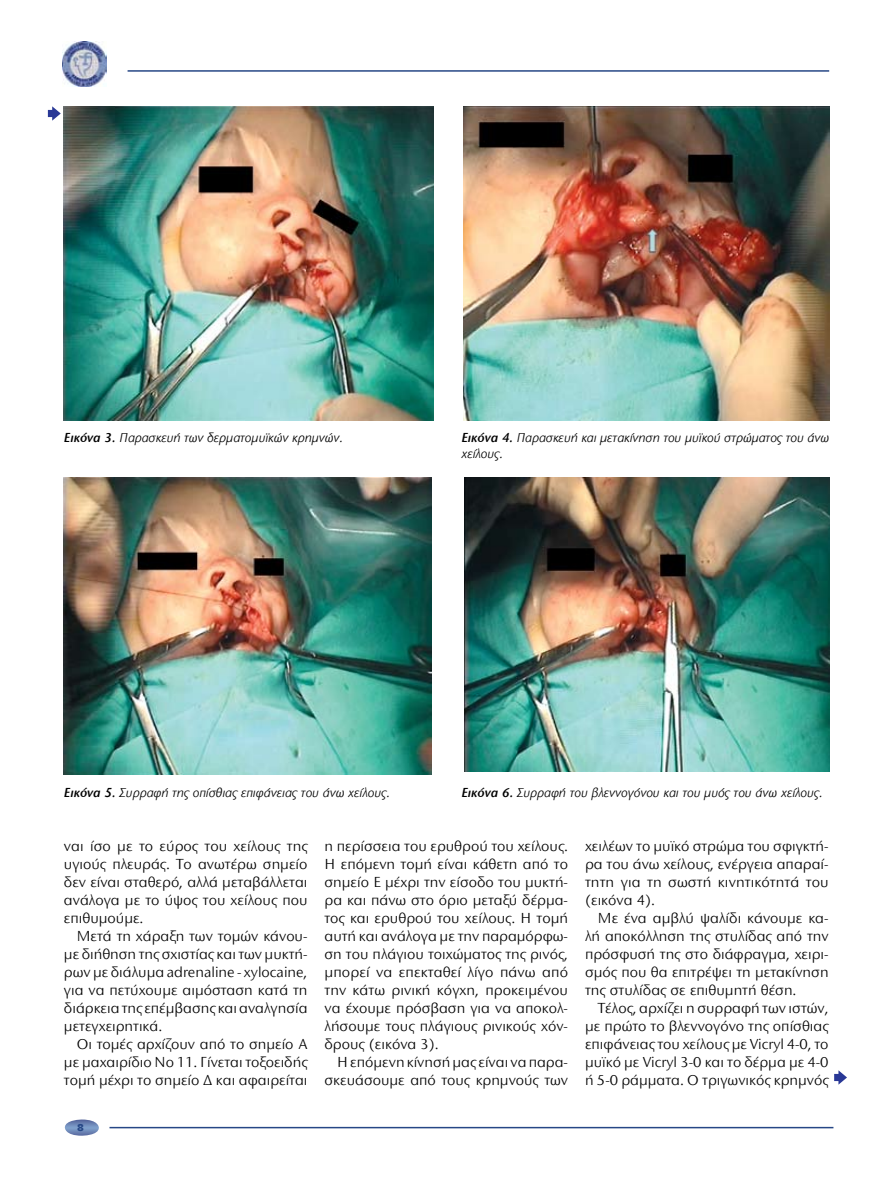
<style>
.page{position:relative;width:893px;height:1191px;background:#fff}
.page>*{position:absolute;margin:0;border:0;box-sizing:border-box;transform-origin:0 0}
.t1{font:15px/18px "Stone Sans ITC Hel";color:#000;text-align:justify}
.t2{font:italic 13.5px/16.5px "Stone Sans ITC Hel";color:#000}
.t3{font:900 10.5px "UB Antique Olive";color:#264786;scale:1.15 1}
.s1{font-weight:600}
</style>
<div class="page">
<hr style="left:109px;top:1126px;width:724px;height:2px;background:#264786">
<svg style="left:65px;top:1119px;width:34px;height:16px"></svg>
<img style="left:62px;top:42px;width:45px;height:44px">
<hr style="left:128px;top:70px;width:701px;height:2px;background:#264786">
<svg style="left:48px;top:106px;width:13px;height:15px"></svg>
<svg style="left:834px;top:1070px;width:13px;height:14px"></svg>
<img style="left:64px;top:106px;width:370px;height:315px">
<img style="left:463px;top:106px;width:366px;height:315px">
<img style="left:64px;top:477px;width:367px;height:297px">
<img style="left:465px;top:477px;width:364px;height:294px">
<p class="t2" style="left:64px;top:429px;width:281px"><span class="s1">Εικόνα 3.</span> Παρασκευή των δερματομυϊκών κρημνών.</p>
<p class="t2" style="left:461px;top:429px;width:369px"><span class="s1">Εικόνα 4.</span> Παρασκευή και μετακίνηση του μυϊκού στρώματος του άνω χείλους.</p>
<p class="t2" style="left:64px;top:784px;width:328px"><span class="s1">Εικόνα 5.</span> Συρραφή της οπίσθιας επιφάνειας του άνω χείλους.</p>
<p class="t2" style="left:461px;top:784px;width:363px"><span class="s1">Εικόνα 6.</span> Συρραφή του βλεννογόνου και του μυός του άνω χείλους.</p>
<p class="t1" style="left:64px;top:837px;width:245px">ναι ίσο με το εύρος του χείλους της υγιούς πλευράς. Το ανωτέρω σημείο δεν είναι σταθερό, αλλά μεταβάλλεται ανάλογα με το ύψος του χείλους που επιθυμούμε.</p>
<p class="t1" style="left:64px;top:927px;width:245px;text-indent:13px">Μετά τη χάραξη των τομών κάνου&shy;με διήθηση της σχιστίας και των μυκτή&shy;ρων με διάλυμα adrenaline - xylocaine, για να πετύχουμε αιμόσταση κατά τη διάρκεια της επέμβασης και αναλγησία μετεγχειρητικά.</p>
<p class="t1" style="left:64px;top:1035px;width:245px;text-indent:13px">Οι τομές αρχίζουν από το σημείο Α με μαχαιρίδιο Νο 11. Γίνεται τοξοειδής τομή μέχρι το σημείο Δ και αφαιρείται</p>
<p class="t3" style="left:77px;top:1122px;width:7px">8</p>
<p class="t1" style="left:324px;top:837px;width:245px">η περίσσεια του ερυθρού του χείλους.<br>Η επόμενη τομή είναι κάθετη από το σημείο Ε μέχρι την είσοδο του μυκτή&shy;ρα και πάνω στο όριο μεταξύ δέρμα&shy;τος και ερυθρού του χείλους. Η τομή αυτή και ανάλογα με την παραμόρφω&shy;ση του πλάγιου τοιχώματος της ρινός, μπορεί να επεκταθεί λίγο πάνω από την κάτω ρινική κόγχη, προκειμένου να έχουμε πρόσβαση για να αποκολ&shy;λήσουμε τους πλάγιους ρινικούς χόν&shy;δρους (εικόνα 3).</p>
<p class="t1" style="left:325px;top:1053px;width:245px;text-align:right">Η επόμενη κίνησή μας είναι να παρα&shy;σκευάσουμε από τους κρημνούς των</p>
<p class="t1" style="left:585px;top:837px;width:245px">χειλέων το μυϊκό στρώμα του σφιγκτή&shy;ρα του άνω χείλους, ενέργεια απαραί&shy;τητη για τη σωστή κινητικότητά του (εικόνα 4).</p>
<p class="t1" style="left:585px;top:909px;width:245px;text-indent:13px">Με ένα αμβλύ ψαλίδι κάνουμε κα&shy;λή αποκόλληση της στυλίδας από την πρόσφυσή της στο διάφραγμα, χειρι&shy;σμός που θα επιτρέψει τη μετακίνηση της στυλίδας σε επιθυμητή θέση.</p>
<p class="t1" style="left:585px;top:999px;width:245px;text-indent:13px">Τέλος, αρχίζει η συρραφή των ιστών, με πρώτο το βλεννογόνο της οπίσθιας επιφάνειας του χείλους με Vicryl 4-0, το μυϊκό με Vicryl 3-0 και το δέρμα με 4-0 ή 5-0 ράμματα. Ο τριγωνικός κρημνός</p>
</div>
